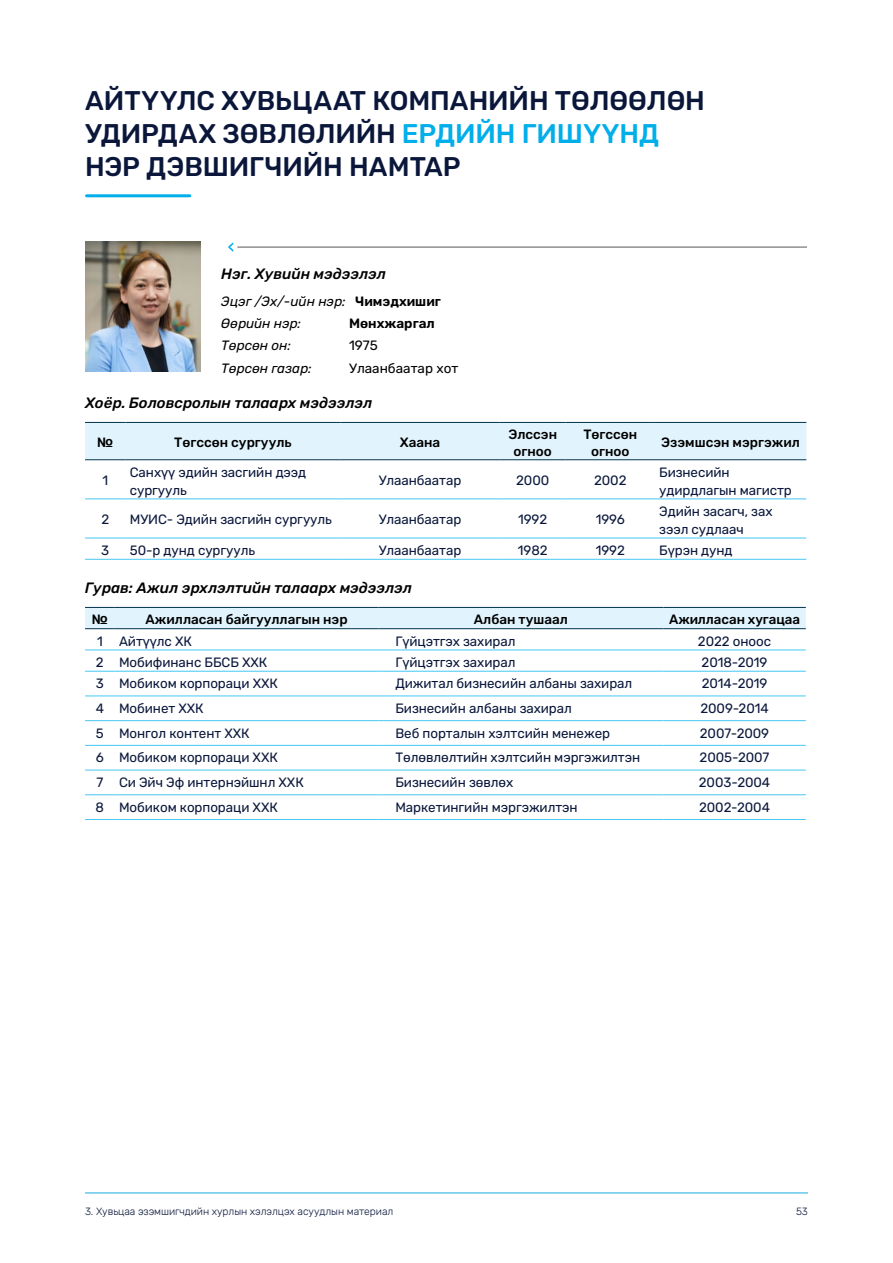
<style>
.page{position:relative;width:893px;height:1263px;background:#fff}
.page>*{position:absolute;margin:0;border:0;box-sizing:border-box;transform-origin:0 0}
.t1{font:500 27px/33px "Rubik";letter-spacing:-.005em;color:#0a173b}
.t2{font:italic 500 15px "Rubik";color:#000}
.t3{font:13.5px/18px "Rubik";letter-spacing:-.005em;color:#0a173b}
.t4{font:500 13.5px/16.2px "Rubik";color:#000;text-align:center}
.t5{font:italic 13.5px/22.2px "Rubik";color:#000}
.t6{font:13.5px "Rubik";color:#000}
.t7{font:600 13.5px "Rubik";color:#000}
.t8{font:300 10.5px "Rubik";letter-spacing:-.005em;color:#0a173b}
.s1{color:#00aeea}
.s2{font-weight:600;font-style:normal}
</style>
<div class="page">
<hr style="left:85px;top:1192px;width:723px;height:1px;background:#16ace3">
<div style="left:85px;top:423px;width:721px;height:36px;background:#e1f4fd"></div>
<svg style="left:85px;top:460px;width:721px;height:99px"></svg>
<hr style="left:85px;top:538px;width:41px;height:1px;background:#44c8f5">
<hr style="left:126px;top:538px;width:214px;height:1px;background:#44c8f5">
<hr style="left:340px;top:538px;width:160px;height:1px;background:#44c8f5">
<hr style="left:500px;top:538px;width:66px;height:1px;background:#44c8f5">
<hr style="left:566px;top:538px;width:89px;height:1px;background:#44c8f5">
<hr style="left:655px;top:538px;width:151px;height:1px;background:#44c8f5">
<hr style="left:85px;top:559px;width:41px;height:1px;background:#44c8f5">
<hr style="left:85px;top:499px;width:41px;height:1px;background:#44c8f5">
<hr style="left:126px;top:499px;width:214px;height:1px;background:#44c8f5">
<hr style="left:340px;top:499px;width:160px;height:1px;background:#44c8f5">
<hr style="left:500px;top:499px;width:66px;height:1px;background:#44c8f5">
<hr style="left:566px;top:499px;width:89px;height:1px;background:#44c8f5">
<hr style="left:655px;top:499px;width:151px;height:1px;background:#44c8f5">
<hr style="left:126px;top:559px;width:214px;height:1px;background:#44c8f5">
<hr style="left:340px;top:559px;width:160px;height:1px;background:#44c8f5">
<hr style="left:500px;top:559px;width:66px;height:1px;background:#44c8f5">
<hr style="left:566px;top:559px;width:89px;height:1px;background:#44c8f5">
<hr style="left:655px;top:559px;width:151px;height:1px;background:#44c8f5">
<hr style="left:85px;top:422px;width:41px;height:1px;background:#00344d">
<hr style="left:126px;top:422px;width:214px;height:1px;background:#00344d">
<hr style="left:340px;top:422px;width:160px;height:1px;background:#00344d">
<hr style="left:500px;top:422px;width:66px;height:1px;background:#00344d">
<hr style="left:566px;top:422px;width:89px;height:1px;background:#00344d">
<hr style="left:655px;top:422px;width:151px;height:1px;background:#00344d">
<hr style="left:85px;top:459px;width:41px;height:1px;background:#00344d">
<hr style="left:126px;top:459px;width:214px;height:1px;background:#00344d">
<hr style="left:340px;top:459px;width:160px;height:1px;background:#00344d">
<hr style="left:500px;top:459px;width:66px;height:1px;background:#00344d">
<hr style="left:566px;top:459px;width:89px;height:1px;background:#00344d">
<hr style="left:655px;top:459px;width:151px;height:1px;background:#00344d">
<div style="left:85px;top:608px;width:721px;height:20px;background:#e1f4fd"></div>
<svg style="left:85px;top:629px;width:721px;height:167px"></svg>
<hr style="left:85px;top:650px;width:30px;height:1px;background:#44c8f5">
<hr style="left:115px;top:650px;width:263px;height:1px;background:#44c8f5">
<hr style="left:378px;top:650px;width:285px;height:1px;background:#44c8f5">
<hr style="left:663px;top:650px;width:143px;height:1px;background:#44c8f5">
<hr style="left:85px;top:671px;width:30px;height:1px;background:#44c8f5">
<hr style="left:115px;top:671px;width:263px;height:1px;background:#44c8f5">
<hr style="left:378px;top:671px;width:285px;height:1px;background:#44c8f5">
<hr style="left:663px;top:671px;width:143px;height:1px;background:#44c8f5">
<hr style="left:85px;top:696px;width:30px;height:1px;background:#44c8f5">
<hr style="left:115px;top:696px;width:263px;height:1px;background:#44c8f5">
<hr style="left:378px;top:696px;width:285px;height:1px;background:#44c8f5">
<hr style="left:663px;top:696px;width:143px;height:1px;background:#44c8f5">
<hr style="left:85px;top:720px;width:30px;height:1px;background:#44c8f5">
<hr style="left:115px;top:720px;width:263px;height:1px;background:#44c8f5">
<hr style="left:378px;top:720px;width:285px;height:1px;background:#44c8f5">
<hr style="left:663px;top:720px;width:143px;height:1px;background:#44c8f5">
<hr style="left:85px;top:745px;width:30px;height:1px;background:#44c8f5">
<hr style="left:115px;top:745px;width:263px;height:1px;background:#44c8f5">
<hr style="left:378px;top:745px;width:285px;height:1px;background:#44c8f5">
<hr style="left:663px;top:745px;width:143px;height:1px;background:#44c8f5">
<hr style="left:85px;top:770px;width:30px;height:1px;background:#44c8f5">
<hr style="left:115px;top:770px;width:263px;height:1px;background:#44c8f5">
<hr style="left:378px;top:770px;width:285px;height:1px;background:#44c8f5">
<hr style="left:663px;top:770px;width:143px;height:1px;background:#44c8f5">
<hr style="left:85px;top:794px;width:30px;height:1px;background:#44c8f5">
<hr style="left:115px;top:794px;width:263px;height:1px;background:#44c8f5">
<hr style="left:378px;top:794px;width:285px;height:1px;background:#44c8f5">
<hr style="left:663px;top:794px;width:143px;height:1px;background:#44c8f5">
<hr style="left:85px;top:819px;width:30px;height:1px;background:#44c8f5">
<hr style="left:115px;top:819px;width:263px;height:1px;background:#44c8f5">
<hr style="left:378px;top:819px;width:285px;height:1px;background:#44c8f5">
<hr style="left:663px;top:819px;width:143px;height:1px;background:#44c8f5">
<hr style="left:85px;top:607px;width:30px;height:1px;background:#00344d">
<hr style="left:115px;top:607px;width:263px;height:1px;background:#00344d">
<hr style="left:378px;top:607px;width:285px;height:1px;background:#00344d">
<hr style="left:663px;top:607px;width:143px;height:1px;background:#00344d">
<hr style="left:85px;top:628px;width:30px;height:1px;background:#00344d">
<hr style="left:115px;top:628px;width:263px;height:1px;background:#00344d">
<hr style="left:378px;top:628px;width:285px;height:1px;background:#00344d">
<hr style="left:663px;top:628px;width:143px;height:1px;background:#00344d">
<img style="left:85px;top:241px;width:115px;height:130px">
<hr style="left:237px;top:247px;width:570px;height:1px;background:#58595b">
<svg style="left:228px;top:242px;width:5px;height:10px"></svg>
<hr style="left:87px;top:194px;width:103px;height:3px;background:#00aeea">
<h1 class="t1" style="left:85px;top:86px;width:621px">АЙТҮҮЛС ХУВЬЦААТ КОМПАНИЙН ТӨЛӨӨЛӨН<br>УДИРДАХ ЗӨВЛӨЛИЙН <span class="s1">ЕРДИЙН ГИШҮҮНД<br></span>НЭР ДЭВШИГЧИЙН НАМТАР</h1>
<p class="t2" style="left:221px;top:263px;width:166px">Нэг. Хувийн мэдээлэл</p>
<p class="t5" style="left:221px;top:291px;width:221px">Эцэг /Эх/-ийн нэр: <span class="s2">Чимэдхишиг<br></span>Өөрийн нэр:</p>
<p class="t7" style="left:349px;top:313px;width:87px">Мөнхжаргал</p>
<p class="t5" style="left:221px;top:335px;width:71px">Төрсөн он:</p>
<p class="t6" style="left:349px;top:336px;width:30px">1975</p>
<p class="t5" style="left:221px;top:358px;width:92px">Төрсөн газар:</p>
<p class="t6" style="left:349px;top:358px;width:111px">Улаанбаатар хот</p>
<p class="t2" style="left:85px;top:391px;width:289px">Хоёр. Боловсролын талаарх мэдээлэл</p>
<p class="t4" style="left:97px;top:435px;width:18px">№</p>
<p class="t4" style="left:174px;top:435px;width:119px">Төгссөн сургууль</p>
<p class="t4" style="left:400px;top:435px;width:42px">Хаана</p>
<p class="t4" style="left:508px;top:427px;width:50px">Элссэн огноо</p>
<p class="t4" style="left:583px;top:427px;width:55px">Төгссөн огноо</p>
<p class="t4" style="left:661px;top:435px;width:140px">Эзэмшсэн мэргэжил</p>
<p class="t3" style="left:102px;top:472px;width:7px">1</p>
<p class="t3" style="left:130px;top:464px;width:178px">Санхүү эдийн засгийн дээд сургууль</p>
<p class="t3" style="left:379px;top:472px;width:84px">Улаанбаатар</p>
<p class="t3" style="left:516px;top:472px;width:35px">2000</p>
<p class="t3" style="left:594px;top:472px;width:34px">2002</p>
<p class="t3" style="left:659px;top:464px;width:134px">Бизнесийн удирдлагын магистр</p>
<p class="t3" style="left:101px;top:511px;width:9px">2</p>
<p class="t3" style="left:130px;top:511px;width:204px">МУИС- Эдийн засгийн сургууль</p>
<p class="t3" style="left:379px;top:511px;width:84px">Улаанбаатар</p>
<p class="t3" style="left:518px;top:511px;width:31px">1992</p>
<p class="t3" style="left:596px;top:511px;width:31px">1996</p>
<p class="t3" style="left:659px;top:503px;width:115px">Эдийн засагч, зах зээл судлаач</p>
<p class="t3" style="left:101px;top:542px;width:10px">3</p>
<p class="t3" style="left:130px;top:542px;width:127px">50-р дунд сургууль</p>
<p class="t3" style="left:379px;top:542px;width:84px">Улаанбаатар</p>
<p class="t3" style="left:518px;top:542px;width:31px">1982</p>
<p class="t3" style="left:596px;top:542px;width:31px">1992</p>
<p class="t3" style="left:659px;top:542px;width:75px">Бүрэн дунд</p>
<p class="t2" style="left:85px;top:576px;width:328px">Гурав: Ажил эрхлэлтийн талаарх мэдээлэл</p>
<p class="t4" style="left:92px;top:612px;width:18px">№</p>
<p class="t4" style="left:146px;top:612px;width:204px">Ажилласан байгууллагын нэр</p>
<p class="t4" style="left:474px;top:612px;width:96px">Албан тушаал</p>
<p class="t4" style="left:669px;top:612px;width:132px">Ажилласан хугацаа</p>
<p class="t3" style="left:97px;top:632px;width:96px">1 Айтүүлс ХК</p>
<p class="t3" style="left:395px;top:632px;width:121px">Гүйцэтгэх захирал</p>
<p class="t3" style="left:698px;top:632px;width:75px">2022 оноос</p>
<p class="t3" style="left:96px;top:654px;width:173px">2 Мобифинанс ББСБ ХХК</p>
<p class="t3" style="left:395px;top:654px;width:121px">Гүйцэтгэх захирал</p>
<p class="t3" style="left:702px;top:654px;width:67px">2018-2019</p>
<p class="t3" style="left:96px;top:675px;width:184px">3 Мобиком корпораци ХХК</p>
<p class="t3" style="left:395px;top:675px;width:238px">Дижитал бизнесийн албаны захирал</p>
<p class="t3" style="left:702px;top:675px;width:67px">2014-2019</p>
<p class="t3" style="left:96px;top:700px;width:110px">4 Мобинет ХХК</p>
<p class="t3" style="left:395px;top:700px;width:178px">Бизнесийн албаны захирал</p>
<p class="t3" style="left:700px;top:700px;width:70px">2009-2014</p>
<p class="t3" style="left:96px;top:724px;width:155px">5 Монгол контент ХХК</p>
<p class="t3" style="left:395px;top:724px;width:216px">Веб порталын хэлтсийн менежер</p>
<p class="t3" style="left:700px;top:724px;width:71px">2007-2009</p>
<p class="t3" style="left:96px;top:749px;width:184px">6 Мобиком корпораци ХХК</p>
<p class="t3" style="left:395px;top:749px;width:246px">Төлөвлөлтийн хэлтсийн мэргэжилтэн</p>
<p class="t3" style="left:700px;top:749px;width:71px">2005-2007</p>
<p class="t3" style="left:96px;top:774px;width:209px">7 Си Эйч Эф интернэйшнл ХХК</p>
<p class="t3" style="left:395px;top:774px;width:119px">Бизнесийн зөвлөх</p>
<p class="t3" style="left:699px;top:774px;width:73px">2003-2004</p>
<p class="t3" style="left:96px;top:799px;width:184px">8 Мобиком корпораци ХХК</p>
<p class="t3" style="left:395px;top:799px;width:184px">Маркетингийн мэргэжилтэн</p>
<p class="t3" style="left:699px;top:799px;width:72px">2002-2004</p>
<p class="t8" style="left:85px;top:1204px;width:310px">3. Хувьцаа эзэмшигчдийн хурлын хэлэлцэх асуудлын материал</p>
<p class="t8" style="left:796px;top:1204px;width:13px">53</p>
</div>
